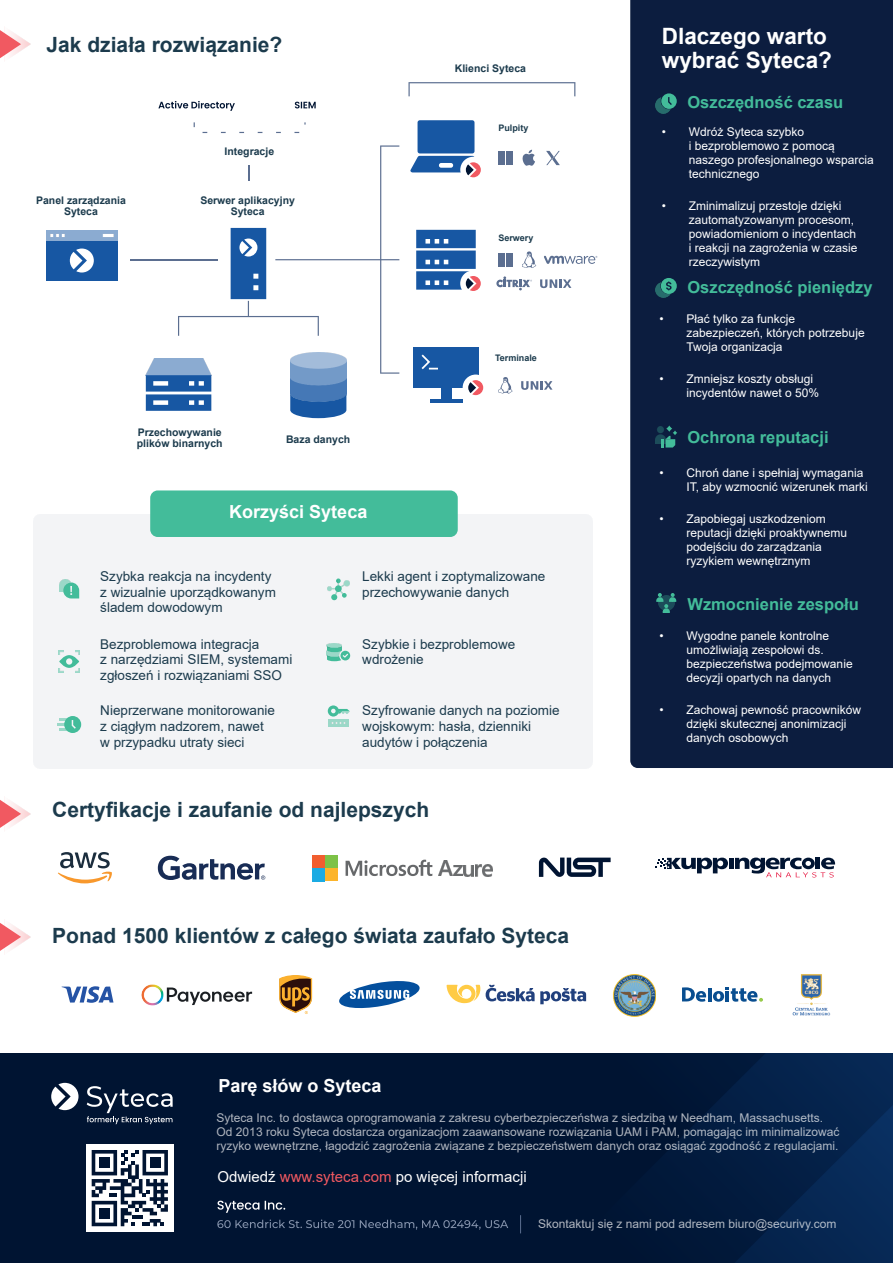
<style>
.page{position:relative;width:893px;height:1263px;background:#fff}
.page>*{position:absolute;margin:0;border:0;box-sizing:border-box;transform-origin:0 0}
.t1{font:700 22.5px/23.2px "Arial";color:#fff}
.t2{font:700 21px "Arial";color:#1c3b4d}
.t3{font:700 18px "Arial";color:#fff}
.t4{font:700 16.5px "Arial";color:#43bc9a}
.t5{font:15px "Arial";color:#fff}
.t6{font:13.5px/15.8px "Arial";color:#1c3b4d}
.t7{font:12px/14px "Arial";color:#fff}
.t8{font:12px/14px "Arial";color:rgb(255 255 255/.69)}
.t9{font:700 10.5px/10.8px "Arial";color:#1c3b4d;text-align:center}
.t10{font:700 9px "Arial";color:#1c3b4d}
.s1{color:#f15961}
</style>
<div class="page">
<svg style="left:58px;top:852px;width:54px;height:31px"></svg>
<svg style="left:158px;top:856px;width:107px;height:24px"></svg>
<img style="left:438px;top:861px;width:14px;height:15px">
<img style="left:476px;top:865px;width:16px;height:11px">
<svg style="left:453px;top:865px;width:20px;height:11px"></svg>
<div style="left:313px;top:856px;width:12px;height:12px;background:#f15e2f"></div>
<svg style="left:313px;top:869px;width:12px;height:12px"></svg>
<div style="left:326px;top:869px;width:12px;height:12px;background:#fcb42a"></div>
<div style="left:326px;top:856px;width:12px;height:12px;background:#7dc247"></div>
<svg style="left:346px;top:860px;width:86px;height:16px"></svg>
<svg style="left:539px;top:857px;width:72px;height:20px"></svg>
<svg style="left:656px;top:857px;width:179px;height:20px"></svg>
<svg style="left:62px;top:986px;width:51px;height:17px"></svg>
<svg style="left:167px;top:987px;width:85px;height:18px"></svg>
<svg style="left:279px;top:975px;width:33px;height:39px"></svg>
<svg style="left:339px;top:981px;width:81px;height:28px"></svg>
<svg style="left:447px;top:985px;width:33px;height:18px"></svg>
<svg style="left:486px;top:985px;width:100px;height:19px"></svg>
<svg style="left:682px;top:987px;width:81px;height:15px"></svg>
<div style="left:46px;top:241px;width:71px;height:40px;background:#1757a3"></div>
<img style="left:46px;top:231px;width:71px;height:10px">
<svg style="left:70px;top:248px;width:24px;height:25px"></svg>
<div style="left:498px;top:253px;width:7px;height:6px;background:#5b6e90"></div>
<svg style="left:506px;top:253px;width:6px;height:6px"></svg>
<div style="left:498px;top:260px;width:7px;height:7px;background:#5b6e90"></div>
<div style="left:506px;top:260px;width:6px;height:7px;background:#5b6e90"></div>
<svg style="left:522px;top:251px;width:14px;height:17px"></svg>
<svg style="left:544px;top:256px;width:53px;height:8px"></svg>
<svg style="left:496px;top:276px;width:36px;height:14px"></svg>
<svg style="left:540px;top:279px;width:31px;height:9px"></svg>
<svg style="left:416px;top:230px;width:65px;height:61px"></svg>
<div style="left:498px;top:151px;width:7px;height:7px;background:#5b6e90"></div>
<div style="left:506px;top:151px;width:6px;height:7px;background:#5b6e90"></div>
<div style="left:498px;top:158px;width:7px;height:7px;background:#5b6e90"></div>
<div style="left:506px;top:158px;width:6px;height:7px;background:#5b6e90"></div>
<svg style="left:522px;top:150px;width:13px;height:16px"></svg>
<svg style="left:546px;top:151px;width:14px;height:14px"></svg>
<svg style="left:410px;top:120px;width:71px;height:57px"></svg>
<div style="left:441px;top:382px;width:10px;height:17px;background:#1757a3"></div>
<hr style="left:430px;top:399px;width:32px;height:3px;background:#1757a3">
<div style="left:413px;top:348px;width:66px;height:40px;background:#1757a3"></div>
<svg style="left:498px;top:377px;width:15px;height:17px"></svg>
<svg style="left:521px;top:381px;width:31px;height:9px"></svg>
<div style="left:463px;top:375px;width:26px;height:26px;background:#fff;border-radius:50%"></div>
<svg style="left:468px;top:380px;width:15px;height:15px"></svg>
<svg style="left:421px;top:354px;width:17px;height:16px"></svg>
<hr style="left:130px;top:259px;width:87px;height:1px;background:#5b6e90">
<svg style="left:408px;top:82px;width:167px;height:14px"></svg>
<svg style="left:158px;top:101px;width:77px;height:10px"></svg>
<svg style="left:295px;top:102px;width:21px;height:6px"></svg>
<svg style="left:146px;top:145px;width:253px;height:273px"></svg>
<div style="left:0;top:1053px;width:893px;height:210px;background:#001432"></div>
<img style="left:673px;top:1053px;width:220px;height:210px">
<div style="left:86px;top:1144px;width:87px;height:87px;background:#fff"></div>
<svg style="left:92px;top:1150px;width:76px;height:76px"></svg>
<svg style="left:51px;top:1083px;width:28px;height:27px"></svg>
<svg style="left:87px;top:1086px;width:86px;height:38px"></svg>
<svg style="left:218px;top:1201px;width:67px;height:12px"></svg>
<svg style="left:217px;top:1219px;width:291px;height:11px"></svg>
<svg style="left:520px;top:1215px;width:1px;height:18px"></svg>
<div style="left:630px;top:0;width:263px;height:768px;background:#0c1d3f"></div>
<svg style="left:661px;top:93px;width:16px;height:16px"></svg>
<img style="left:656px;top:98px;width:15px;height:15px">
<img style="left:656px;top:282px;width:15px;height:16px">
<svg style="left:661px;top:278px;width:16px;height:16px"></svg>
<img style="left:655px;top:426px;width:11px;height:17px">
<svg style="left:666px;top:425px;width:6px;height:7px"></svg>
<svg style="left:661px;top:430px;width:16px;height:17px"></svg>
<svg style="left:656px;top:593px;width:20px;height:20px"></svg>
<svg style="left:59px;top:579px;width:20px;height:19px"></svg>
<svg style="left:58px;top:651px;width:22px;height:21px"></svg>
<svg style="left:57px;top:716px;width:24px;height:17px"></svg>
<img style="left:327px;top:580px;width:22px;height:17px">
<div style="left:335px;top:585px;width:7px;height:7px;background:#43bc9a;border-radius:50%"></div>
<svg style="left:331px;top:593px;width:16px;height:7px"></svg>
<svg style="left:327px;top:646px;width:23px;height:15px"></svg>
<img style="left:327px;top:644px;width:15px;height:4px">
<svg style="left:328px;top:705px;width:21px;height:11px"></svg>
<img style="left:328px;top:719px;width:20px;height:7px">
<div style="left:150px;top:490px;width:308px;height:47px;background:#43bc9a;border-radius:8px"></div>
<img style="left:21px;top:930px;width:9px;height:14px">
<svg style="left:0;top:923px;width:21px;height:28px"></svg>
<img style="left:21px;top:807px;width:9px;height:14px">
<svg style="left:0;top:800px;width:21px;height:28px"></svg>
<img style="left:21px;top:37px;width:9px;height:14px">
<svg style="left:0;top:30px;width:21px;height:28px"></svg>
<img style="left:792px;top:974px;width:39px;height:42px">
<img style="left:613px;top:974px;width:42px;height:42px">
<img style="left:141px;top:984px;width:23px;height:21px">
<h2 class="t2" style="left:47px;top:37px;width:237px">Jak działa rozwiązanie?</h2>
<p class="t9" style="left:36px;top:196px;width:91px">Panel zarządzania<br>Syteca</p>
<p class="t9" style="left:225px;top:147px;width:51px">Integracje</p>
<p class="t9" style="left:200px;top:196px;width:96px">Serwer aplikacyjny<br>Syteca</p>
<p class="t9" style="left:137px;top:428px;width:87px;text-align:left">Przechowywanie plików binarnych</p>
<p class="t9" style="left:286px;top:435px;width:66px">Baza danych</p>
<h3 class="t3" style="left:229px;top:505px;width:140px">Korzyści Syteca</h3>
<p class="t9" style="left:455px;top:63px;width:73px">Klienci Syteca</p>
<p class="t10" style="left:498px;top:125px;width:31px">Pulpity</p>
<p class="t10" style="left:498px;top:234px;width:37px">Serwery</p>
<p class="t10" style="left:495px;top:354px;width:43px">Terminale</p>
<p class="t6" style="left:100px;top:570px;width:177px">Szybka reakcja na incydenty z wizualnie uporządkowanym śladem dowodowym</p>
<p class="t6" style="left:100px;top:637px;width:194px">Bezproblemowa integracja<br>z narzędziami SIEM, systemami zgłoszeń i rozwiązaniami SSO</p>
<p class="t6" style="left:100px;top:704px;width:176px">Nieprzerwane monitorowanie z ciągłym nadzorem, nawet w przypadku utraty sieci</p>
<p class="t6" style="left:362px;top:570px;width:185px">Lekki agent i zoptymalizowane przechowywanie danych</p>
<p class="t6" style="left:362px;top:637px;width:155px">Szybkie i bezproblemowe wdrożenie</p>
<p class="t6" style="left:362px;top:704px;width:199px">Szyfrowanie danych na poziomie wojskowym: hasła, dzienniki audytów i połączenia</p>
<h2 class="t2" style="left:52px;top:802px;width:378px">Certyfikacje i zaufanie od najlepszych</h2>
<h2 class="t2" style="left:52px;top:927px;width:519px">Ponad 1500 klientów z całego świata zaufało Syteca</h2>
<h3 class="t3" style="left:219px;top:1079px;width:165px">Parę słów o Syteca</h3>
<h1 class="t1" style="left:662px;top:27px;width:172px">Dlaczego warto wybrać Syteca?</h1>
<h3 class="t4" style="left:687px;top:96px;width:157px">Oszczędność czasu</h3>
<p class="t7" style="left:689px;top:126px;width:186px;text-indent:-27px">• Wdróż Syteca szybko<br>i bezproblemowo z pomocą naszego profesjonalnego wsparcia technicznego</p>
<p class="t7" style="left:689px;top:200px;width:170px;text-indent:-27px">• Zminimalizuj przestoje dzięki zautomatyzowanym procesom, powiadomieniom o incydentach i reakcji na zagrożenia w czasie rzeczywistym</p>
<h3 class="t4" style="left:687px;top:281px;width:187px">Oszczędność pieniędzy</h3>
<p class="t7" style="left:686px;top:313px;width:180px;text-indent:-27px">• Płać tylko za funkcje zabezpieczeń, których potrzebuje<br>Twoja organizacja</p>
<p class="t7" style="left:686px;top:373px;width:134px;text-indent:-27px">• Zmniejsz koszty obsługi incydentów nawet o 50%</p>
<h3 class="t4" style="left:687px;top:431px;width:143px">Ochrona reputacji</h3>
<p class="t7" style="left:686px;top:467px;width:183px;text-indent:-27px">• Chroń dane i spełniaj wymagania<br>IT, aby wzmocnić wizerunek marki</p>
<p class="t7" style="left:686px;top:513px;width:162px;text-indent:-27px">• Zapobiegaj uszkodzeniom reputacji dzięki proaktywnemu podejściu do zarządzania ryzykiem wewnętrznym</p>
<h3 class="t4" style="left:687px;top:598px;width:173px">Wzmocnienie zespołu</h3>
<p class="t7" style="left:686px;top:630px;width:168px;text-indent:-27px">• Wygodne panele kontrolne umożliwiają zespołowi ds. bezpieczeństwa podejmowanie decyzji opartych na danych</p>
<p class="t7" style="left:686px;top:704px;width:176px;text-indent:-27px">• Zachowaj pewność pracowników dzięki skutecznej anonimizacji danych osobowych</p>
<p class="t8" style="left:217px;top:1111px;width:624px">Syteca Inc. to dostawca oprogramowania z zakresu cyberbezpieczeństwa z siedzibą w Needham, Massachusetts.<br>Od 2013 roku Syteca dostarcza organizacjom zaawansowane rozwiązania UAM i PAM, pomagając im minimalizować ryzyko wewnętrzne, łagodzić zagrożenia związane z bezpieczeństwem danych oraz osiągać zgodność z regulacjami.</p>
<p class="t5" style="left:217px;top:1171px;width:311px">Odwiedź <span class="s1">www.syteca.com</span> po więcej informacji</p>
<p class="t8" style="left:538px;top:1217px;width:300px">Skontaktuj się z nami pod adresem biuro@securivy.com</p>
</div>
